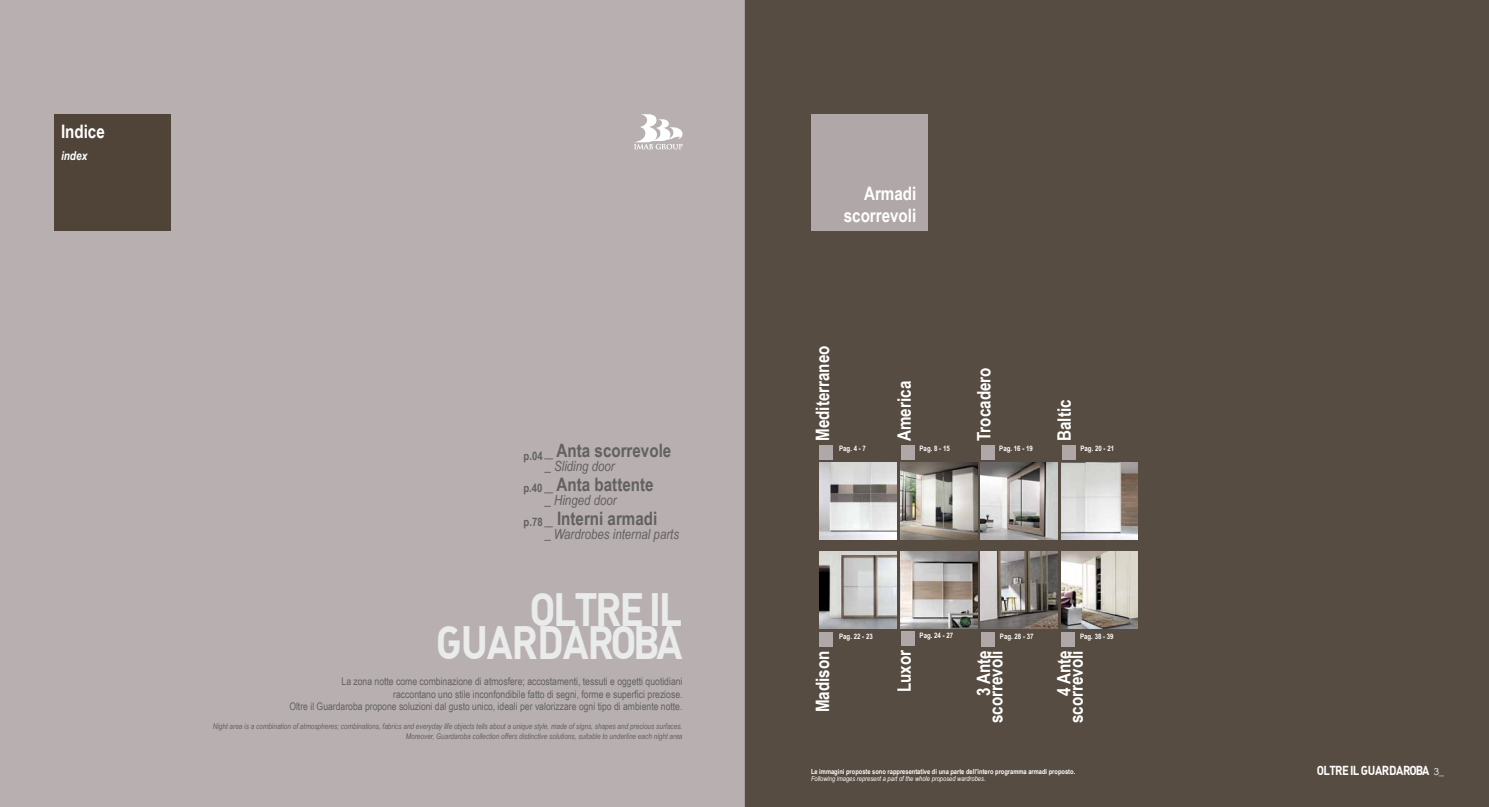
<style>
.page{position:relative;width:1489px;height:807px;background:#fff}
.page>*{position:absolute;margin:0;border:0;box-sizing:border-box;transform-origin:0 0}
.t1{font:700 45.68px/32.6px "DIN Alternate";letter-spacing:-.06em;color:#eaebeb;text-align:right;scale:.89 1}
.t2{font:700 18.46px/22.2px "Arial Narrow";color:#fff;text-align:right}
.t3{font:700 18.46px/34px "Arial Narrow";color:#626061}
.t4{font:italic 14px "Arial Narrow";color:#626061}
.t5{font:700 12.78px "DIN Alternate";letter-spacing:-.06em;color:#fff;scale:.89 1}
.t6{font:italic 700 12.25px "Arial Narrow";color:#fff}
.t7{font:700 11.64px "Arial Narrow";color:#626061}
.t8{font:10.5px/12.6px "Arial Narrow";color:#626061;text-align:right}
.t9{font:italic 7.88px/9.5px "Arial Narrow";color:#626061;text-align:right}
.t10{font:700 7.44px "Arial Narrow";color:#fff}
.t11{font:700 7px "Arial Narrow";color:#fff}
.t12{font:italic 7px "Arial Narrow";color:#fff}
.s1{font-family:"Century Gothic";font-weight:400;font-size:9.62px}
</style>
<div class="page">
<div style="left:744px;top:0;width:744px;height:806px;background:#574c41"></div>
<div style="left:0;top:0;width:744px;height:806px;background:#b8b0b0"></div>
<div style="left:811px;top:114px;width:116px;height:117px;background:#b0a8a8"></div>
<img style="left:819px;top:462px;width:77px;height:77px">
<img style="left:900px;top:462px;width:77px;height:77px">
<img style="left:980px;top:462px;width:77px;height:77px">
<img style="left:1061px;top:462px;width:76px;height:77px">
<div style="left:819px;top:445px;width:14px;height:14px;background:#b0a8a8"></div>
<div style="left:980px;top:445px;width:14px;height:14px;background:#b0a8a8"></div>
<div style="left:1061px;top:445px;width:14px;height:14px;background:#b0a8a8"></div>
<div style="left:900px;top:445px;width:14px;height:14px;background:#b0a8a8"></div>
<img style="left:819px;top:551px;width:77px;height:77px">
<img style="left:900px;top:551px;width:77px;height:76px">
<img style="left:980px;top:551px;width:77px;height:77px">
<img style="left:1061px;top:551px;width:76px;height:77px">
<div style="left:819px;top:632px;width:14px;height:14px;background:#b0a8a8"></div>
<div style="left:981px;top:632px;width:14px;height:14px;background:#b0a8a8"></div>
<div style="left:1061px;top:632px;width:14px;height:14px;background:#b0a8a8"></div>
<div style="left:900px;top:631px;width:14px;height:14px;background:#b0a8a8"></div>
<div style="left:54px;top:114px;width:117px;height:117px;background:#504439"></div>
<svg style="left:634px;top:114px;width:49px;height:35px"></svg>
<h2 class="t2" style="left:61px;top:120px;width:45px">Indice</h2>
<p class="t6" style="left:61px;top:146px;width:28px">index</p>
<h2 class="t3" style="left:544px;top:432px;width:128px">_ Anta scorrevole _ Anta battente<br>_ Interni armadi</h2>
<p class="t7" style="left:523px;top:447px;width:21px">p.04</p>
<p class="t7" style="left:523px;top:479px;width:21px">p.40</p>
<p class="t7" style="left:523px;top:513px;width:21px">p.78</p>
<h3 class="t4" style="left:544px;top:455px;width:73px">_ Sliding door</h3>
<h3 class="t4" style="left:544px;top:489px;width:75px">_ Hinged door</h3>
<h3 class="t4" style="left:544px;top:523px;width:136px">_ Wardrobes internal parts</h3>
<h1 class="t1" style="left:436px;top:591px;width:278px">OLTRE IL<br>GUARDAROBA</h1>
<p class="t8" style="left:289px;top:674px;width:394px">La zona notte come combinazione di atmosfere; accostamenti, tessuti e oggetti quotidiani<br>raccontano uno stile inconfondibile fatto di segni, forme e superfici preziose.<br>Oltre il Guardaroba propone soluzioni dal gusto unico, ideali per valorizzare ogni tipo di ambiente notte.</p>
<p class="t9" style="left:213px;top:721px;width:471px">Night area is a combination of atmospheres; combinations, fabrics and everyday life objects tells about a unique style, made of signs, shapes and precious surfaces.<br>Moreover, Guardaroba collection offers distinctive solutions, suitable to underline each night area</p>
<h2 class="t2" style="left:843px;top:182px;width:74px">Armadi scorrevoli</h2>
<h2 class="t2" style="left:810px;top:440px;width:97px;rotate:-90deg">Mediterraneo</h2>
<h2 class="t2" style="left:892px;top:440px;width:61px;rotate:-90deg">America</h2>
<h2 class="t2" style="left:971px;top:440px;width:75px;rotate:-90deg">Trocadero</h2>
<h2 class="t2" style="left:1052px;top:440px;width:43px;rotate:-90deg">Baltic</h2>
<p class="t10" style="left:839px;top:442px;width:28px">Pag. 4 - 7</p>
<p class="t10" style="left:919px;top:442px;width:32px">Pag. 8 - 15</p>
<p class="t10" style="left:999px;top:442px;width:35px">Pag. 16 - 19</p>
<p class="t10" style="left:1080px;top:442px;width:35px">Pag. 20 - 21</p>
<p class="t10" style="left:839px;top:630px;width:35px">Pag. 22 - 23</p>
<p class="t10" style="left:919px;top:629px;width:35px">Pag. 24 - 27</p>
<p class="t10" style="left:999px;top:630px;width:35px">Pag. 28 - 37</p>
<p class="t10" style="left:1079px;top:630px;width:35px">Pag. 38 - 39</p>
<h2 class="t2" style="left:892px;top:691px;width:44px;rotate:-90deg">Luxor</h2>
<h2 class="t2" style="left:810px;top:711px;width:63px;rotate:-90deg">Madison</h2>
<h2 class="t2" style="left:971px;top:696px;width:47px;rotate:-90deg">3 Ante</h2>
<h2 class="t2" style="left:983px;top:722px;width:74px;rotate:-90deg">scorrevoli</h2>
<h2 class="t2" style="left:1051px;top:696px;width:47px;rotate:-90deg">4 Ante</h2>
<h2 class="t2" style="left:1064px;top:722px;width:74px;rotate:-90deg">scorrevoli</h2>
<p class="t11" style="left:811px;top:766px;width:266px">Le immagini proposte sono rappresentative di una parte dell’intero programma armadi proposto.</p>
<p class="t12" style="left:811px;top:772px;width:176px">Following images represent a part of the whole proposed wardrobes.</p>
<p class="t5" style="left:1316px;top:761px;width:144px">OLTRE IL GUARDAROBA <span class="s1">3_</span></p>
</div>
